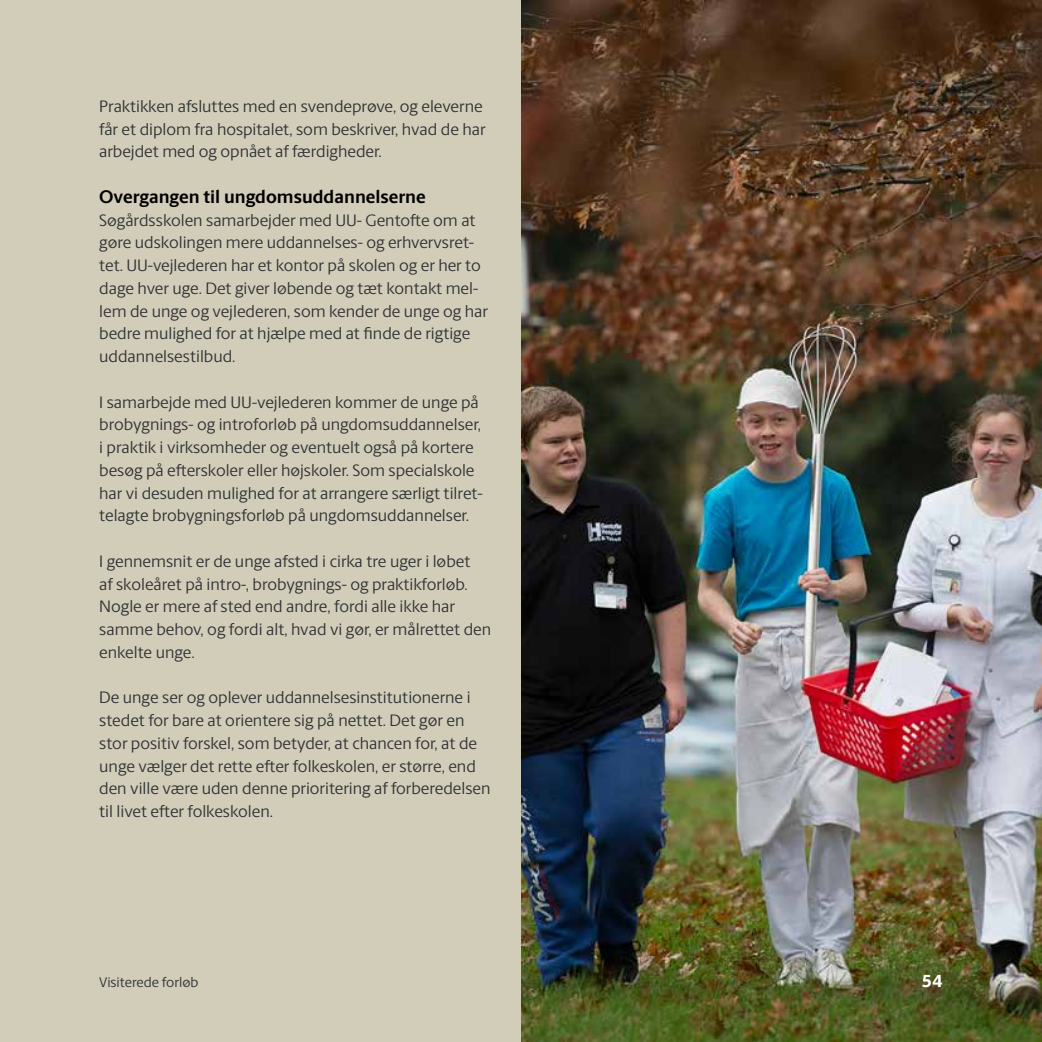
<style>
.page{position:relative;width:1042px;height:1042px;background:#d2cdb9}
.page>*{position:absolute;margin:0;border:0;box-sizing:border-box;transform-origin:0 0}
.t1{font:700 18.38px "Berlingske Sans";color:#000}
.t2{font:800 17.5px "Berlingske Sans";color:#fff}
.t3{font:16.62px/22.8px "Berlingske Sans";color:#2f3234}
.t4{font:14px "Berlingske Sans";color:#2f3234}
</style>
<div class="page">
<img style="left:521px;top:0;width:521px;height:1042px">
<p class="t3" style="left:99px;top:94px;width:388px">Praktikken afsluttes med en svendeprøve, og eleverne få r et diplom fra hospitalet, som beskriver, hvad de har arbejdet med og opnået af færdigheder.</p>
<p class="t1" style="left:99px;top:183px;width:328px">Overgangen til ungdomsuddannelserne</p>
<p class="t3" style="left:99px;top:208px;width:390px">Søgå rdsskolen samarbejder med UU- Gentofte om at gøre udskolingen mere uddannelses- og erhvervsret&shy;tet. UU-vejlederen har et kontor på skolen og er her to dage hver uge. Det giver løbende og tæt kontakt mel&shy;lem de unge og vejlederen, som kender de unge og har bedre mulighed for at hjælpe med at finde de rigtige uddannelsestilbud.</p>
<p class="t3" style="left:99px;top:390px;width:385px">I samarbejde med UU-vejlederen kommer de unge på brobygnings- og introforløb på ungdomsuddannelser, i praktik i virksomheder og eventuelt også på kortere besøg på efterskoler eller højskoler. Som specialskole har vi desuden mulighed for at arrangere særligt tilret&shy;telagte brobygningsforløb på ungdomsuddannelser.</p>
<p class="t3" style="left:99px;top:549px;width:393px">I gennemsnit er de unge afsted i cirka tre uger i løbet<br>af skoleå ret på intro-, brobygnings- og praktikforløb.<br>Nogle er mere af sted end andre, fordi alle ikke har samme behov, og fordi alt, hvad vi gør, er må lrettet den enkelte unge.</p>
<p class="t3" style="left:99px;top:685px;width:393px">De unge ser og oplever uddannelsesinstitutionerne i stedet for bare at orientere sig på nettet. Det gør en stor positiv forskel, som betyder, at chancen for, at de unge vælger det rette efter folkeskolen, er større, end den ville være uden denne prioritering af forberedelsen til livet efter folkeskolen.</p>
<p class="t4" style="left:99px;top:973px;width:101px">Visiterede forløb</p>
<p class="t2" style="left:921px;top:968px;width:23px">54</p>
</div>
